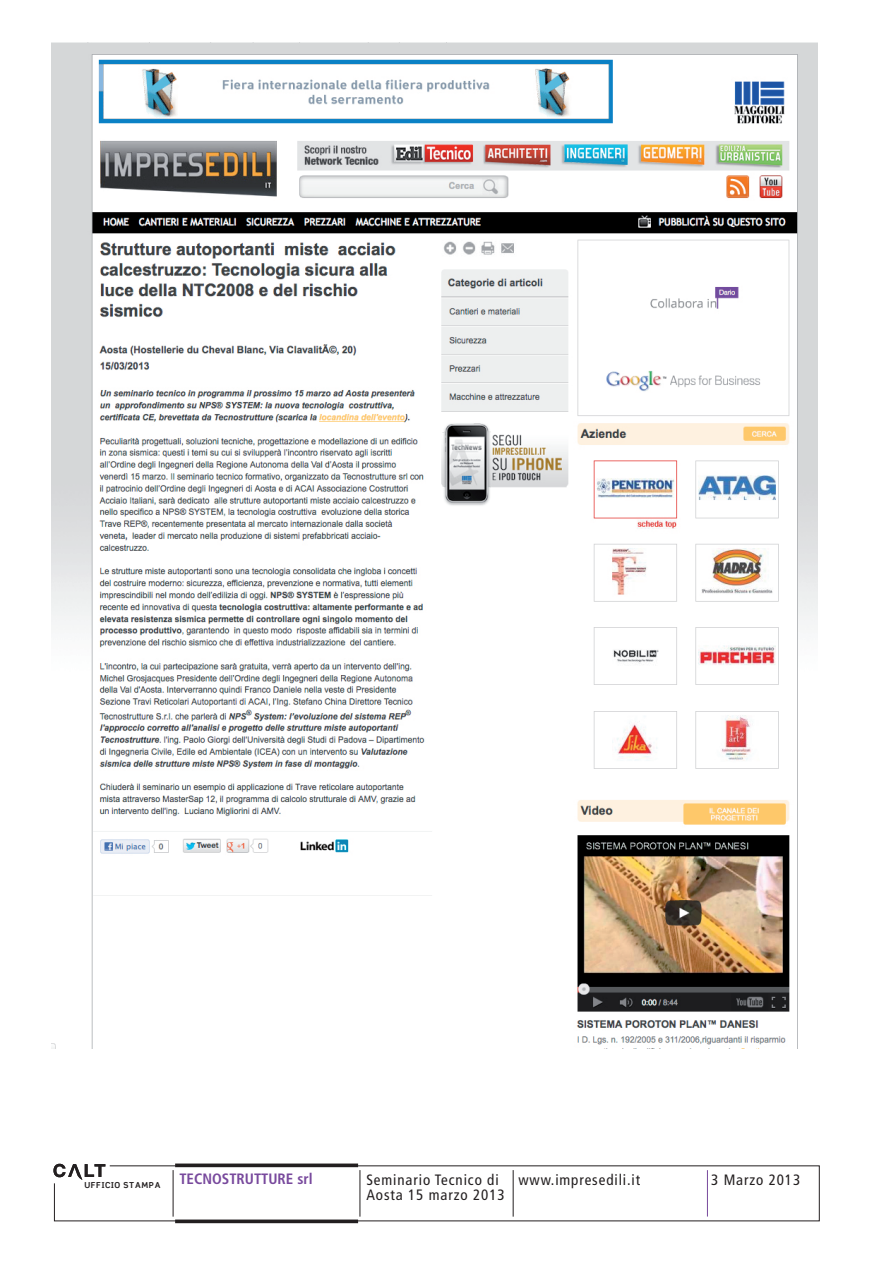
<style>
.page{position:relative;width:893px;height:1263px;background:#fff}
.page>*{position:absolute;margin:0;border:0;box-sizing:border-box;transform-origin:0 0}
.t1{font:condensed 15px/15px "Frutiger";letter-spacing:.06em;color:#231f20}
.t2{font:700 condensed 15px "Frutiger";color:#78499d}
.t3{font:700 8.25px "Scene Alt";letter-spacing:.08em;color:#231f20}
</style>
<div class="page">
<svg style="left:53px;top:1163px;width:767px;height:61px"></svg>
<div style="left:661px;top:1168px;width:15px;height:51px;background:#fff"></div>
<hr style="left:707px;top:1170px;width:1px;height:46px;background:#78499d">
<img style="left:51px;top:42px;width:766px;height:1007px">
<p class="t3" style="left:84px;top:1180px;width:78px">UFFICIO STAMPA</p>
<p class="t2" style="left:179px;top:1170px;width:135px">TECNOSTRUTTURE srl</p>
<p class="t1" style="left:366px;top:1172px;width:140px">Seminario Tecnico di<br>Aosta 15 marzo 2013</p>
<p class="t1" style="left:518px;top:1172px;width:123px">www.impresedili.it</p>
<p class="t1" style="left:711px;top:1172px;width:91px">3 Marzo 2013</p>
</div>
